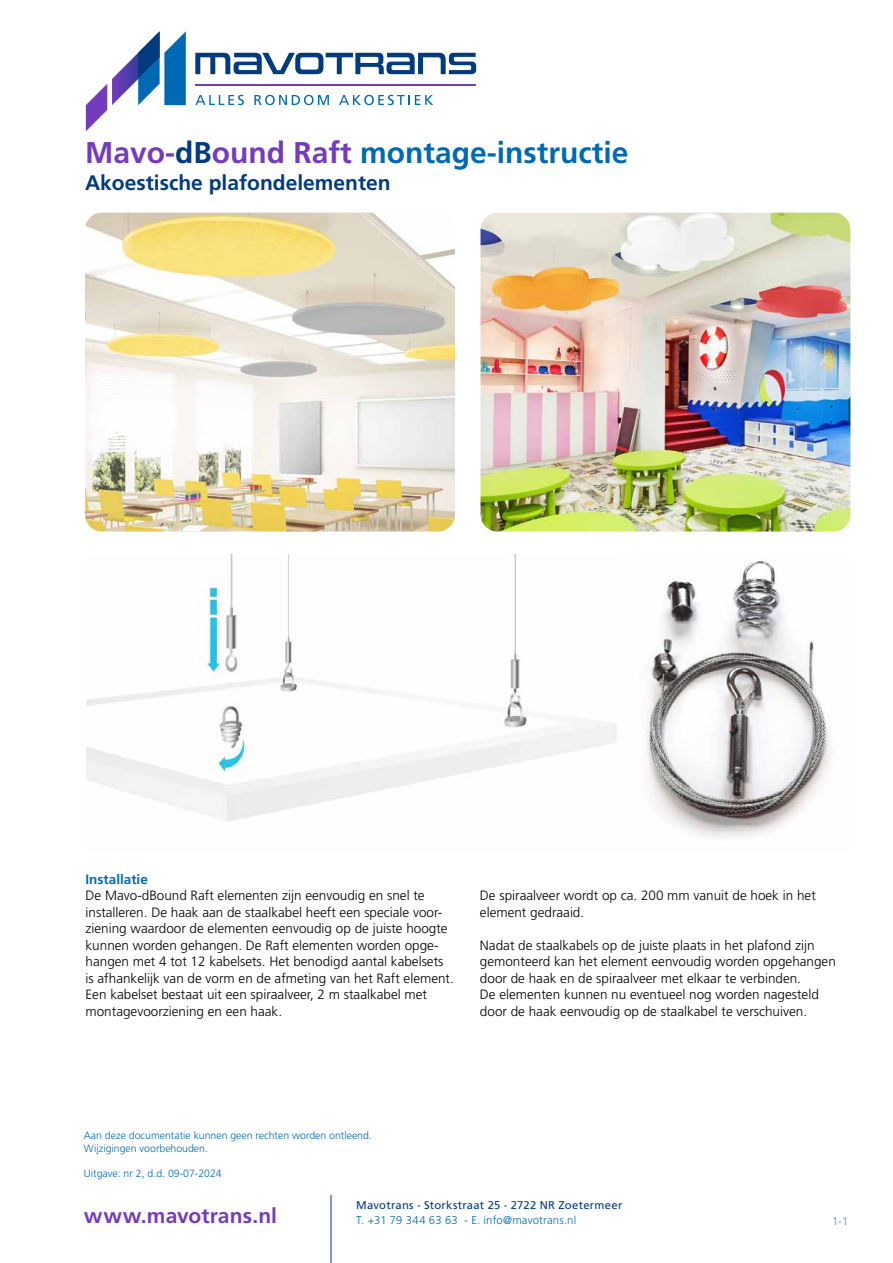
<style>
.page{position:relative;width:893px;height:1263px;background:#fff}
.page>*{position:absolute;margin:0;border:0;box-sizing:border-box;transform-origin:0 0}
.t1{font:700 30px "Frutiger LT Std";color:#0069b4}
.t2{font:700 21px "Frutiger LT Std";color:#023b7e}
.t3{font:700 21px "Frutiger LT Std";letter-spacing:.005em;color:#753bbd}
.t4{font:300 13.5px/16.5px "Frutiger LT Std";color:#000}
.t5{font:700 13.5px "Frutiger LT Std";color:#0069b4}
.t6{font:11.25px "Frutiger LT Std";letter-spacing:.025em;color:#023b7e}
.t7{font:300 11.25px "Frutiger LT Std";letter-spacing:.015em;color:#0069b4}
.t8{font:300 11.25px "Frutiger LT Std";color:#5e8eba}
.t9{font:300 10.5px/12.6px "Frutiger LT Std";color:#0069b4}
.s1{color:#753bbd}
.s2{color:#023b7e}
</style>
<div class="page">
<img style="left:86px;top:555px;width:531px;height:267px">
<img style="left:646px;top:560px;width:185px;height:278px">
<img style="left:480px;top:213px;width:370px;height:318px">
<img style="left:85px;top:213px;width:370px;height:318px">
<svg style="left:86px;top:31px;width:100px;height:100px"></svg>
<svg style="left:195px;top:53px;width:281px;height:21px"></svg>
<hr style="left:195px;top:84px;width:281px;height:1px;background:#753bbd">
<svg style="left:195px;top:95px;width:49px;height:10px"></svg>
<svg style="left:254px;top:95px;width:75px;height:10px"></svg>
<svg style="left:339px;top:95px;width:94px;height:10px"></svg>
<hr style="left:331px;top:1195px;width:1px;height:68px;background:#023b7e">
<h1 class="t1" style="left:85px;top:135px;width:545px"><span class="s1">Mavo-</span><span class="s2">dB</span><span class="s1">ound Raft</span> montage-instructie</h1>
<h2 class="t2" style="left:85px;top:170px;width:307px">Akoestische plafondelementen</h2>
<p class="t5" style="left:86px;top:871px;width:64px">Installatie</p>
<p class="t4" style="left:86px;top:887px;width:370px">De Mavo-dBound Raft elementen zijn eenvoudig en snel te installeren. De haak aan de staalkabel heeft een speciale voor&shy;ziening waardoor de elementen eenvoudig op de juiste hoogte kunnen worden gehangen. De Raft elementen worden opge&shy;hangen met 4 tot 12 kabelsets. Het benodigd aantal kabelsets is afhankelijk van de vorm en de afmeting van het Raft element.<br>Een kabelset bestaat uit een spiraalveer, 2 m staalkabel met montagevoorziening en een haak.</p>
<p class="t4" style="left:480px;top:887px;width:337px">De spiraalveer wordt op ca. 200 mm vanuit de hoek in het element gedraaid.</p>
<p class="t4" style="left:480px;top:937px;width:357px">Nadat de staalkabels op de juiste plaats in het plafond zijn gemonteerd kan het element eenvoudig worden opgehangen door de haak en de spiraalveer met elkaar te verbinden.<br>De elementen kunnen nu eventueel nog worden nagesteld door de haak eenvoudig op de staalkabel te verschuiven.</p>
<p class="t9" style="left:84px;top:1129px;width:289px">Aan deze documentatie kunnen geen rechten worden ontleend.<br>Wijzigingen voorbehouden.</p>
<p class="t9" style="left:84px;top:1167px;width:139px">Uitgave: nr 2, d.d. 09-07-2024</p>
<p class="t6" style="left:356px;top:1198px;width:268px">Mavotrans - Storkstraat 25 - 2722 NR Zoetermeer</p>
<h2 class="t3" style="left:84px;top:1203px;width:195px">www.mavotrans.nl</h2>
<p class="t7" style="left:356px;top:1213px;width:222px">T. +31 79 344 63 63 - E. info@mavotrans.nl</p>
<p class="t8" style="left:832px;top:1215px;width:18px">1-1</p>
</div>
